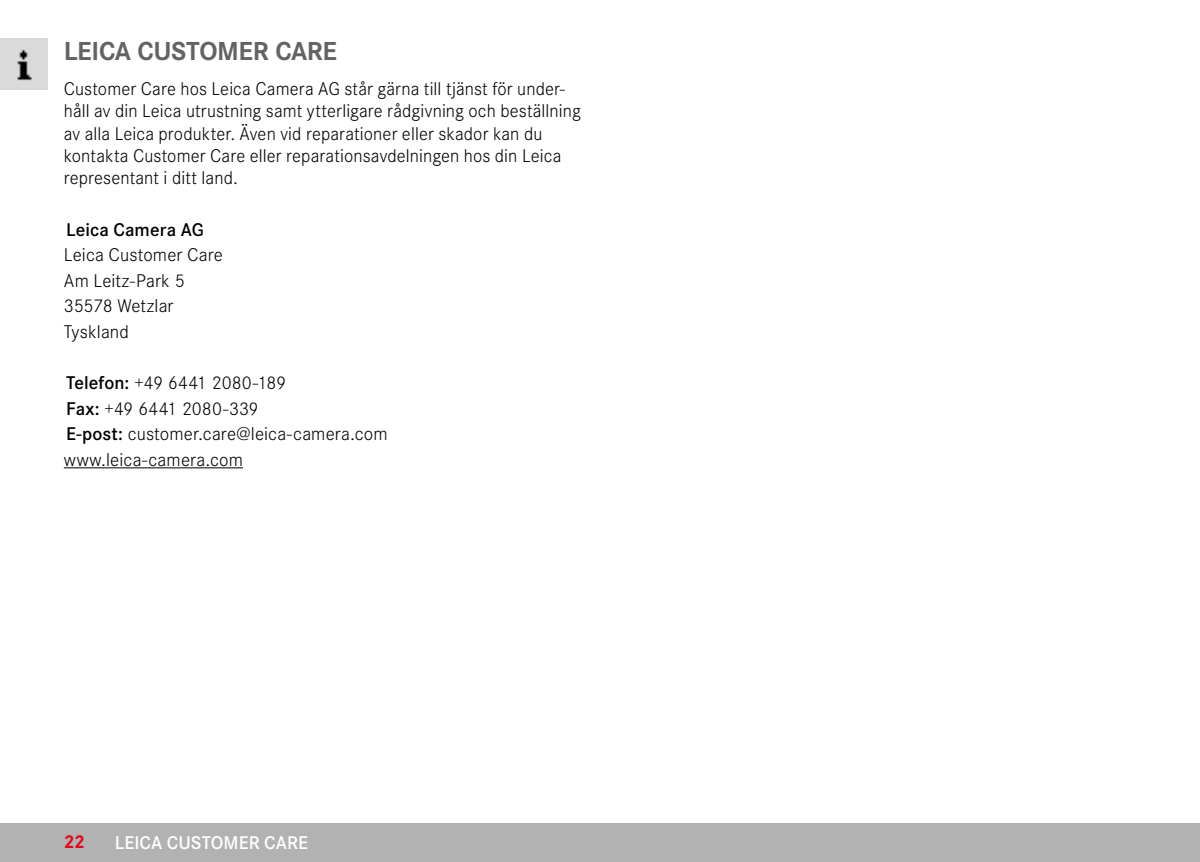
<style>
.page{position:relative;width:1200px;height:862px;background:#fff}
.page>*{position:absolute;margin:0;border:0;box-sizing:border-box;transform-origin:0 0}
.Heading____Chapter{font:700 27px "Corporate S";letter-spacing:-.015em;color:#646363}
.Text____Body_Text{font:300 19.12px/22.3px "Corporate S";letter-spacing:.005em;color:#000}
.Layout____Reiter{font:600 19.12px "Corporate S";letter-spacing:.005em;color:#fff}
.Text____Body_Text-2{font:600 19.12px "Corporate S";letter-spacing:.005em;color:#000}
.Layout____Seitenzahl{font:700 19.12px "Corporate S";color:#e3051b}
.s1{font-weight:600}
</style>
<div class="page">
<div style="left:0;top:823px;width:1199px;height:38px;background:#b3b2b2"></div>
<hr style="left:64px;top:467px;width:179px;height:1px;background:#000">
<div style="left:0;top:38px;width:48px;height:51px;background:#dadada"></div>
<img style="left:17px;top:49px;width:15px;height:32px">
<p class="Heading____Chapter" style="left:64px;top:29px;width:275px">LEICA CUSTOMER CARE</p>
<p class="Text____Body_Text" style="left:64px;top:76px;width:518px">Customer Care hos Leica Camera AG står gärna till tjänst för under&shy;håll av din Leica utrustning samt ytterligare rådgivning och beställning av alla Leica produkter. Även vid reparationer eller skador kan du kontakta Customer Care eller reparationsavdelningen hos din Leica representant i ditt land.</p>
<p class="Text____Body_Text-2" style="left:66px;top:215px;width:139px">Leica Camera AG</p>
<p class="Text____Body_Text" style="left:64px;top:242px;width:161px">Leica Customer Care</p>
<p class="Text____Body_Text" style="left:64px;top:268px;width:122px">Am Leitz-Park 5</p>
<p class="Text____Body_Text" style="left:64px;top:293px;width:111px">35578 Wetzlar</p>
<p class="Text____Body_Text" style="left:64px;top:319px;width:67px">Tyskland</p>
<p class="Text____Body_Text" style="left:66px;top:370px;width:222px"><span class="s1">Telefon:</span> +49 6441 2080-189</p>
<p class="Text____Body_Text" style="left:66px;top:396px;width:194px"><span class="s1">Fax:</span> +49 6441 2080-339</p>
<p class="Text____Body_Text" style="left:66px;top:421px;width:323px"><span class="s1">E-post:</span> customer.care@leica-camera.com</p>
<p class="Text____Body_Text" style="left:64px;top:447px;width:181px">www.leica-camera.com</p>
<p class="Layout____Seitenzahl" style="left:64px;top:826px;width:23px">22</p>
<p class="Layout____Reiter" style="left:115px;top:827px;width:195px">LEICA CUSTOMER CARE</p>
</div>
